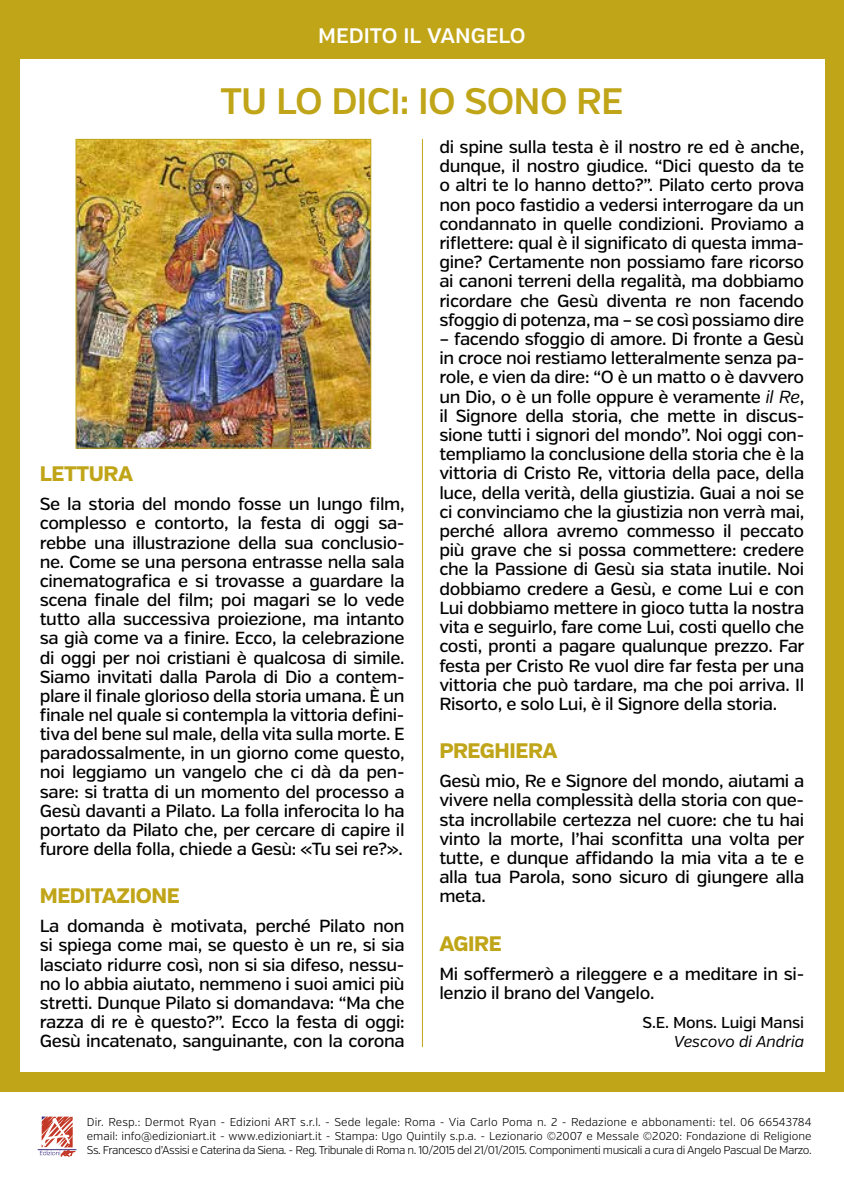
<style>
.page{position:relative;width:844px;height:1191px;background:#fff}
.page>*{position:absolute;margin:0;border:0;box-sizing:border-box;transform-origin:0 0}
.t1{font:600 36.75px "Verb";letter-spacing:-.02em;color:#c0a518}
.t2{font:800 21px "Verb";letter-spacing:-.02em;color:#c0a518}
.t3{font:600 21px "Verb";color:#fff}
.t4{font:500 17.5px/19.2px "Verb";letter-spacing:-.02em;color:#000;text-align:justify}
.t5{font:500 15.75px "Verb";letter-spacing:-.01em;color:#000}
.t6{font:italic 15.75px "Verb";letter-spacing:-.01em;color:#000}
.t7{font:300 11.38px/14px "Verb";letter-spacing:-.04em;color:#000;text-align:justify}
.s1{font-weight:400;font-style:italic}
</style>
<div class="page">
<div style="left:0;top:0;width:843px;height:1091px;background:#c0a518"></div>
<div style="left:20px;top:60px;width:803px;height:1011px;background:#fff"></div>
<img style="left:78px;top:141px;width:291px;height:305px">
<div style="left:76px;top:139px;width:295px;height:309px;border:1px solid #c0a518"></div>
<hr style="left:422px;top:139px;width:1px;height:908px;background:#c0a518">
<hr style="left:38px;top:1149px;width:38px;height:1px;background:#392d82">
<svg style="left:40px;top:1116px;width:36px;height:40px"></svg>
<p class="t3" style="left:318px;top:23px;width:209px">MEDITO IL VANGELO</p>
<h1 class="t1" style="left:220px;top:79px;width:404px">TU LO DICI: IO SONO RE</h1>
<p class="t2" style="left:40px;top:461px;width:95px">LETTURA</p>
<p class="t4" style="left:40px;top:495px;width:366px">Se la storia del mondo fosse un lungo film, complesso e contorto, la festa di oggi sa&shy;rebbe una illustrazione della sua conclusio&shy;ne. Come se una persona entrasse nella sala cinematografica e si trovasse a guardare la scena finale del film; poi magari se lo vede tutto alla successiva proiezione, ma intanto sa già come va a finire. Ecco, la celebrazione di oggi per noi cristiani è qualcosa di simile.<br>Siamo invitati dalla Parola di Dio a contem&shy;plare il finale glorioso della storia umana. È un finale nel quale si contempla la vittoria defini&shy;tiva del bene sul male, della vita sulla morte. E paradossalmente, in un giorno come questo, noi leggiamo un vangelo che ci dà da pen&shy;sare: si tratta di un momento del processo a Gesù davanti a Pilato. La folla inferocita lo ha portato da Pilato che, per cercare di capire il furore della folla, chiede a Gesù: «Tu sei re?».</p>
<p class="t2" style="left:40px;top:883px;width:141px">MEDITAZIONE</p>
<p class="t4" style="left:40px;top:916px;width:366px">La domanda è motivata, perché Pilato non si spiega come mai, se questo è un re, si sia lasciato ridurre così, non si sia difeso, nessu&shy;no lo abbia aiutato, nemmeno i suoi amici più stretti. Dunque Pilato si domandava: “Ma che razza di re è questo?”. Ecco la festa di oggi:<br>Gesù incatenato, sanguinante, con la corona</p>
<p class="t4" style="left:439px;top:137px;width:366px">di spine sulla testa è il nostro re ed è anche, dunque, il nostro giudice. “Dici questo da te o altri te lo hanno detto?”. Pilato certo prova non poco fastidio a vedersi interrogare da un condannato in quelle condizioni. Proviamo a riflettere: qual è il significato di questa imma&shy;gine? Certamente non possiamo fare ricorso ai canoni terreni della regalità, ma dobbiamo ricordare che Gesù diventa re non facendo sfoggio di potenza, ma – se così possiamo dire</p>
<p class="t4" style="left:439px;top:329px;width:366px">– facendo sfoggio di amore. Di fronte a Gesù in croce noi restiamo letteralmente senza pa&shy;role, e vien da dire: “O è un matto o è davvero un Dio, o è un folle oppure è veramente <span class="s1">il Re</span>, il Signore della storia, che mette in discus&shy;sione tutti i signori del mondo”. Noi oggi con&shy;templiamo la conclusione della storia che è la vittoria di Cristo Re, vittoria della pace, della luce, della verità, della giustizia. Guai a noi se ci convinciamo che la giustizia non verrà mai, perché allora avremo commesso il peccato più grave che si possa commettere: credere che la Passione di Gesù sia stata inutile. Noi dobbiamo credere a Gesù, e come Lui e con Lui dobbiamo mettere in gioco tutta la nostra vita e seguirlo, fare come Lui, costi quello che costi, pronti a pagare qualunque prezzo. Far festa per Cristo Re vuol dire far festa per una vittoria che può tardare, ma che poi arriva. Il Risorto, e solo Lui, è il Signore della storia.</p>
<p class="t2" style="left:439px;top:738px;width:120px">PREGHIERA</p>
<p class="t4" style="left:439px;top:771px;width:366px">Gesù mio, Re e Signore del mondo, aiutami a vivere nella complessità della storia con que&shy;sta incrollabile certezza nel cuore: che tu hai vinto la morte, l’hai sconfitta una volta per tutte, e dunque affidando la mia vita a te e alla tua Parola, sono sicuro di giungere alla meta.</p>
<p class="t2" style="left:439px;top:930px;width:64px">AGIRE</p>
<p class="t4" style="left:439px;top:964px;width:366px">Mi soffermerò a rileggere e a meditare in si&shy;lenzio il brano del Vangelo.</p>
<p class="t5" style="left:642px;top:1013px;width:163px">S.E. Mons. Luigi Mansi</p>
<p class="t6" style="left:673px;top:1032px;width:132px">Vescovo di Andria</p>
<p class="t7" style="left:87px;top:1114px;width:726px">Dir. Resp.: Dermot Ryan - Edizioni ART s.r.l. - Sede legale: Roma - Via Carlo Poma n. 2 - Redazione e abbonamenti: tel. 06 66543784 email: info@edizioniart.it - www.edizioniart.it - Stampa: Ugo Quintily s.p.a. - Lezionario ©2007 e Messale ©2020: Fondazione di Religione Ss. Francesco d’Assisi e Caterina da Siena. - Reg. Tribunale di Roma n. 10/2015 del 21/01/2015. Componimenti musicali a cura di Angelo Pascual De Marzo.</p>
</div>
